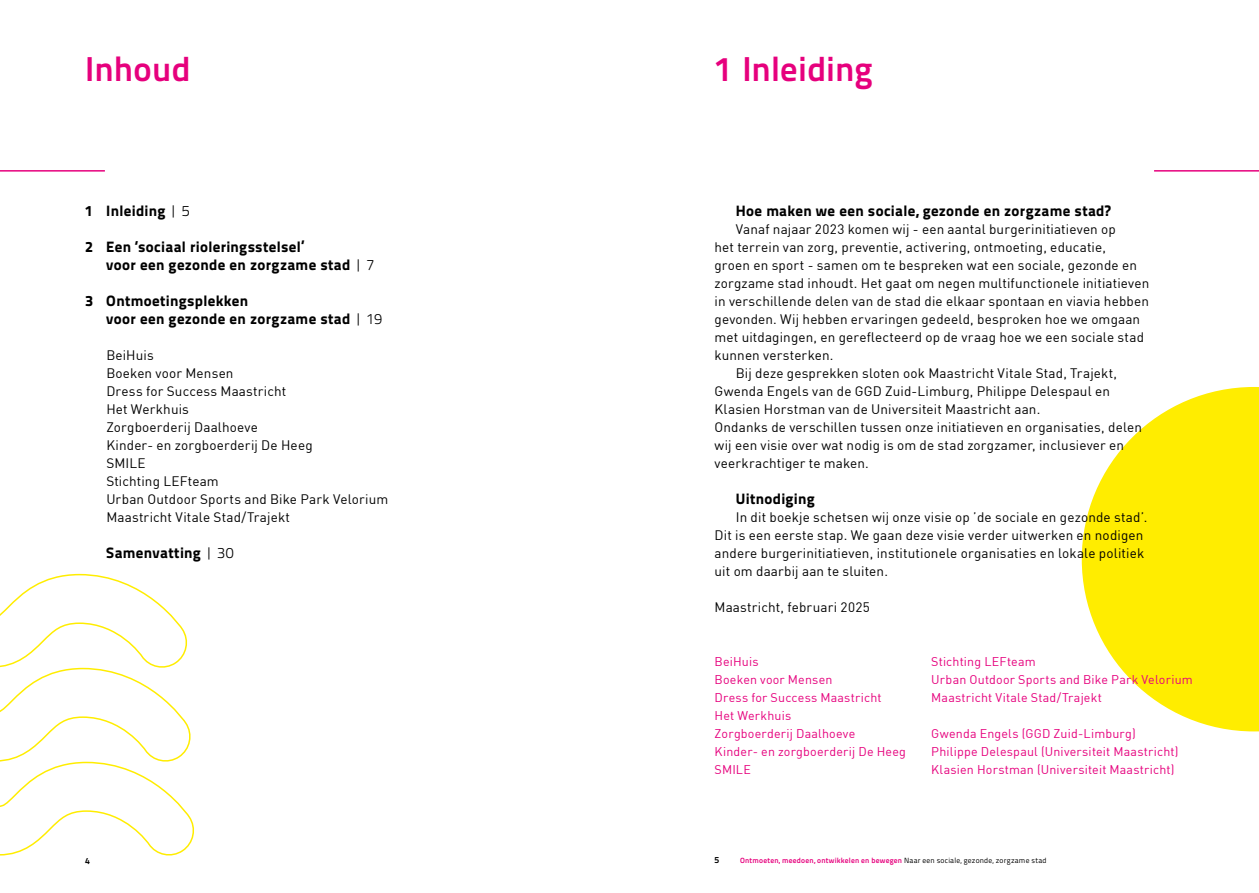
<style>
.page{position:relative;width:1259px;height:893px;background:#fff}
.page>*{position:absolute;margin:0;border:0;box-sizing:border-box;transform-origin:0 0}
.t1{font:34.5px "Titillium Text 22 L 800 wt";color:#e6007d}
.t2{font:15px/18px "Titillium Text 22 L 999 wt";letter-spacing:.02em;color:#000}
.t3{font:13.5px/18px "DIN";letter-spacing:.01em;color:#000}
.t4{font:12.45px/18px "DIN";letter-spacing:.015em;color:#e6007d}
.t5{font:9px "Titillium Text 22 L 800 wt";color:#000}
.t6{font:7.5px "Titillium Text 22 L 800 wt";letter-spacing:.03em;color:#e6007d}
.s1{font-family:"Titillium Text 22 L 250 wt"}
.s2{font-family:"Titillium Text 22 L 400 wt";color:#000}
</style>
<div class="page">
<svg style="left:1081px;top:387px;width:178px;height:344px;fill:#ffed00"></svg>
<hr style="left:0;top:170px;width:105px;height:2px;background:#e6007d">
<hr style="left:1154px;top:170px;width:105px;height:2px;background:#e6007d">
<svg style="left:0;top:573px;width:194px;height:283px"></svg>
<h1 class="t1" style="left:85px;top:42px;width:107px">Inhoud</h1>
<p class="t2" style="left:85px;top:201px;width:106px">1 Inleiding <span class="s1">| 5</span></p>
<p class="t2" style="left:106px;top:237px;width:270px;text-indent:-21px">2 Een ‘sociaal rioleringsstelsel’<br>voor een gezonde en zorgzame stad <span class="s1">| 7</span></p>
<p class="t2" style="left:106px;top:291px;width:277px;text-indent:-21px">3 Ontmoetingsplekken<br>voor een gezonde en zorgzame stad <span class="s1">| 19</span></p>
<p class="t3" style="left:106px;top:346px;width:283px">BeiHuis<br>Boeken voor Mensen<br>Dress for Success Maastricht<br>Het Werkhuis<br>Zorgboerderij Daalhoeve<br>Kinder- en zorgboerderij De Heeg<br>SMILE<br>Stichting LEFteam<br>Urban Outdoor Sports and Bike Park Velorium<br>Maastricht Vitale Stad/Trajekt</p>
<p class="t2" style="left:106px;top:543px;width:129px">Samenvatting <span class="s1">| 30</span></p>
<h1 class="t1" style="left:714px;top:42px;width:160px">1 Inleiding</h1>
<p class="t2" style="left:736px;top:201px;width:376px">Hoe maken we een sociale, gezonde en zorgzame stad?</p>
<p class="t3" style="left:736px;top:220px;width:381px">Vanaf najaar 2023 komen wij - een aantal burgerinitiatieven op</p>
<p class="t3" style="left:714px;top:238px;width:393px">het terrein van zorg, preventie, activering, ontmoeting, educatie,</p>
<p class="t3" style="left:714px;top:256px;width:424px">groen en sport - samen om te bespreken wat een sociale, gezonde en</p>
<p class="t3" style="left:714px;top:274px;width:436px">zorgzame stad inhoudt. Het gaat om negen multifunctionele initiatieven</p>
<p class="t3" style="left:714px;top:292px;width:436px">in verschillende delen van de stad die elkaar spontaan en viavia hebben</p>
<p class="t3" style="left:714px;top:310px;width:427px">gevonden. Wij hebben ervaringen gedeeld, besproken hoe we omgaan</p>
<p class="t3" style="left:714px;top:328px;width:431px">met uitdagingen, en gereflecteerd op de vraag hoe we een sociale stad</p>
<p class="t3" style="left:714px;top:346px;width:121px">kunnen versterken.</p>
<p class="t3" style="left:736px;top:364px;width:383px">Bij deze gesprekken sloten ook Maastricht Vitale Stad, Trajekt,</p>
<p class="t3" style="left:714px;top:382px;width:397px">Gwenda Engels van de GGD Zuid-Limburg, Philippe Delespaul en</p>
<p class="t3" style="left:714px;top:400px;width:327px">Klasien Horstman van de Universiteit Maastricht aan.</p>
<p class="t3" style="left:714px;top:418px;width:429px">Ondanks de verschillen tussen onze initiatieven en organisaties, delen</p>
<p class="t3" style="left:714px;top:436px;width:411px">wij een visie over wat nodig is om de stad zorgzamer, inclusiever en</p>
<p class="t3" style="left:714px;top:454px;width:156px">veerkrachtiger te maken.</p>
<p class="t2" style="left:736px;top:489px;width:81px">Uitnodiging</p>
<p class="t3" style="left:714px;top:508px;width:434px;text-indent:21px">In dit boekje schetsen wij onze visie op ’de sociale en gezonde stad’.<br>Dit is een eerste stap. We gaan deze visie verder uitwerken en nodigen andere burgerinitiatieven, institutionele organisaties en lokale politiek uit om daarbij aan te sluiten.</p>
<p class="t3" style="left:714px;top:598px;width:157px">Maastricht, februari 2025</p>
<p class="t4" style="left:714px;top:652px;width:193px">BeiHuis<br>Boeken voor Mensen<br>Dress for Success Maastricht<br>Het Werkhuis<br>Zorgboerderij Daalhoeve<br>Kinder- en zorgboerderij De Heeg<br>SMILE</p>
<p class="t4" style="left:931px;top:652px;width:263px">Stichting LEFteam<br>Urban Outdoor Sports and Bike Park Velorium<br>Maastricht Vitale Stad/Trajekt</p>
<p class="t4" style="left:931px;top:724px;width:249px">Gwenda Engels (GGD Zuid-Limburg)<br>Philippe Delespaul (Universiteit Maastricht)<br>Klasien Horstman (Universiteit Maastricht)</p>
<p class="t5" style="left:85px;top:854px;width:6px">4</p>
<p class="t5" style="left:714px;top:853px;width:6px">5</p>
<p class="t6" style="left:740px;top:854px;width:308px">Ontmoeten, meedoen, ontwikkelen en bewegen <span class="s2">Naar een sociale, gezonde, zorgzame stad</span></p>
</div>
